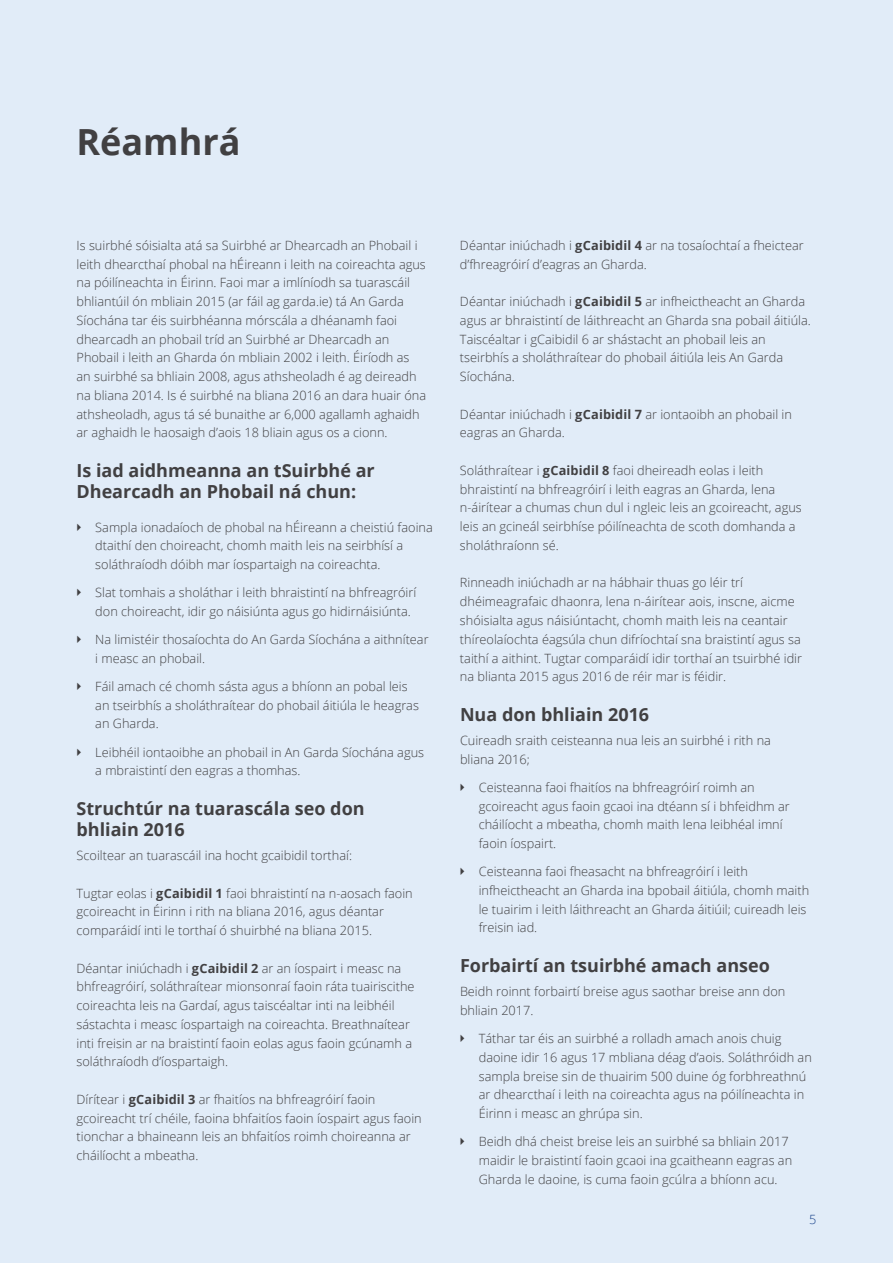
<style>
.page{position:relative;width:893px;height:1263px;background:#e1ecf8}
.page>*{position:absolute;margin:0;border:0;box-sizing:border-box;transform-origin:0 0}
.t1{font:700 36px "Open Sans";color:#414042}
.t2{font:700 18px/21px "Open Sans";color:#414042}
.t3{font:300 12.75px/18.8px "Open Sans";color:#414042}
.t4{font:300 12.75px "Open Sans";color:#1e478e}
.s1{font-weight:700}
</style>
<div class="page">
<h1 class="t1" style="left:77px;top:117px;width:165px">Réamhrá</h1>
<p class="t3" style="left:77px;top:235px;width:351px">Is suirbhé sóisialta atá sa Suirbhé ar Dhearcadh an Phobail i leith dhearcthaí phobal na hÉireann i leith na coireachta agus na póilíneachta in Éirinn. Faoi mar a imlíníodh sa tuarascáil bhliantúil ón mbliain 2015 (ar fáil ag garda.ie) tá An Garda Síochána tar éis suirbhéanna mórscála a dhéanamh faoi dhearcadh an phobail tríd an Suirbhé ar Dhearcadh an Phobail i leith an Gharda ón mbliain 2002 i leith. Éiríodh as an suirbhé sa bhliain 2008, agus athsheoladh é ag deireadh na bliana 2014. Is é suirbhé na bliana 2016 an dara huair óna athsheoladh, agus tá sé bunaithe ar 6,000 agallamh aghaidh ar aghaidh le haosaigh d’aois 18 bliain agus os a cionn.</p>
<h2 class="t2" style="left:77px;top:460px;width:300px">Is iad aidhmeanna an tSuirbhé ar<br>Dhearcadh an Phobail ná chun:</h2>
<p class="t3" style="left:95px;top:517px;width:339px">Sampla ionadaíoch de phobal na hÉireann a cheistiú faoina dtaithí den choireacht, chomh maith leis na seirbhísí a soláthraíodh dóibh mar íospartaigh na coireachta.</p>
<p class="t3" style="left:95px;top:583px;width:322px">Slat tomhais a sholáthar i leith bhraistintí na bhfreagróirí don choireacht, idir go náisiúnta agus go hidirnáisiúnta.</p>
<p class="t3" style="left:95px;top:630px;width:335px">Na limistéir thosaíochta do An Garda Síochána a aithnítear i measc an phobail.</p>
<p class="t3" style="left:95px;top:676px;width:325px">Fáil amach cé chomh sásta agus a bhíonn an pobal leis an tseirbhís a sholáthraítear do phobail áitiúla le heagras an Gharda.</p>
<p class="t3" style="left:95px;top:742px;width:330px">Leibhéil iontaoibhe an phobail in An Garda Síochána agus a mbraistintí den eagras a thomhas.</p>
<h2 class="t2" style="left:77px;top:797px;width:290px">Struchtúr na tuarascála seo don bhliain 2016</h2>
<p class="t3" style="left:77px;top:846px;width:277px">Scoiltear an tuarascáil ina hocht gcaibidil torthaí:</p>
<p class="t3" style="left:77px;top:883px;width:338px">Tugtar eolas i <span class="s1">gCaibidil 1</span> faoi bhraistintí na n-aosach faoin gcoireacht in Éirinn i rith na bliana 2016, agus déantar comparáidí inti le torthaí ó shuirbhé na bliana 2015.</p>
<p class="t3" style="left:77px;top:958px;width:340px">Déantar iniúchadh i <span class="s1">gCaibidil 2</span> ar an íospairt i measc na bhfreagróirí, soláthraítear mionsonraí faoin ráta tuairiscithe coireachta leis na Gardaí, agus taiscéaltar inti na leibhéil sástachta i measc íospartaigh na coireachta. Breathnaítear inti freisin ar na braistintí faoin eolas agus faoin gcúnamh a soláthraíodh d’íospartaigh.</p>
<p class="t3" style="left:77px;top:1089px;width:347px">Dírítear i <span class="s1">gCaibidil 3</span> ar fhaitíos na bhfreagróirí faoin gcoireacht trí chéile, faoina bhfaitíos faoin íospairt agus faoin tionchar a bhaineann leis an bhfaitíos roimh choireanna ar cháilíocht a mbeatha.</p>
<p class="t3" style="left:460px;top:236px;width:345px">Déantar iniúchadh i <span class="s1">gCaibidil 4</span> ar na tosaíochtaí a fheictear d’fhreagróirí d’eagras an Gharda.</p>
<p class="t3" style="left:460px;top:292px;width:352px">Déantar iniúchadh i <span class="s1">gCaibidil 5</span> ar infheictheacht an Gharda agus ar bhraistintí de láithreacht an Gharda sna pobail áitiúla.<br>Taiscéaltar i gCaibidil 6 ar shástacht an phobail leis an tseirbhís a sholáthraítear do phobail áitiúla leis An Garda Síochána.</p>
<p class="t3" style="left:460px;top:404px;width:334px">Déantar iniúchadh i <span class="s1">gCaibidil 7</span> ar iontaoibh an phobail in eagras an Gharda.</p>
<p class="t3" style="left:460px;top:461px;width:343px">Soláthraítear i <span class="s1">gCaibidil 8</span> faoi dheireadh eolas i leith bhraistintí na bhfreagróirí i leith eagras an Gharda, lena n-áirítear a chumas chun dul i ngleic leis an gcoireacht, agus leis an gcineál seirbhíse póilíneachta de scoth domhanda a sholáthraíonn sé.</p>
<p class="t3" style="left:460px;top:573px;width:344px">Rinneadh iniúchadh ar na hábhair thuas go léir trí dhéimeagrafaic dhaonra, lena n-áirítear aois, inscne, aicme shóisialta agus náisiúntacht, chomh maith leis na ceantair thíreolaíochta éagsúla chun difríochtaí sna braistintí agus sa taithí a aithint. Tugtar comparáidí idir torthaí an tsuirbhé idir na blianta 2015 agus 2016 de réir mar is féidir.</p>
<h2 class="t2" style="left:460px;top:703px;width:191px">Nua don bhliain 2016</h2>
<p class="t3" style="left:460px;top:730px;width:313px">Cuireadh sraith ceisteanna nua leis an suirbhé i rith na bliana 2016;</p>
<p class="t3" style="left:479px;top:777px;width:313px">Ceisteanna faoi fhaitíos na bhfreagróirí roimh an gcoireacht agus faoin gcaoi ina dtéann sí i bhfeidhm ar cháilíocht a mbeatha, chomh maith lena leibhéal imní faoin íospairt.</p>
<p class="t3" style="left:479px;top:862px;width:332px">Ceisteanna faoi fheasacht na bhfreagróirí i leith infheictheacht an Gharda ina bpobail áitiúla, chomh maith le tuairim i leith láithreacht an Gharda áitiúil; cuireadh leis freisin iad.</p>
<h2 class="t2" style="left:460px;top:955px;width:311px">Forbairtí an tsuirbhé amach anseo</h2>
<p class="t3" style="left:460px;top:982px;width:327px">Beidh roinnt forbairtí breise agus saothar breise ann don bhliain 2017.</p>
<p class="t3" style="left:479px;top:1029px;width:335px">Táthar tar éis an suirbhé a rolladh amach anois chuig daoine idir 16 agus 17 mbliana déag d’aois. Soláthróidh an sampla breise sin de thuairim 500 duine óg forbhreathnú ar dhearcthaí i leith na coireachta agus na póilíneachta in Éirinn i measc an ghrúpa sin.</p>
<p class="t3" style="left:479px;top:1132px;width:315px">Beidh dhá cheist breise leis an suirbhé sa bhliain 2017 maidir le braistintí faoin gcaoi ina gcaitheann eagras an<br>Gharda le daoine, is cuma faoin gcúlra a bhíonn acu.</p>
<p class="t4" style="left:809px;top:1211px;width:9px">5</p>
</div>
